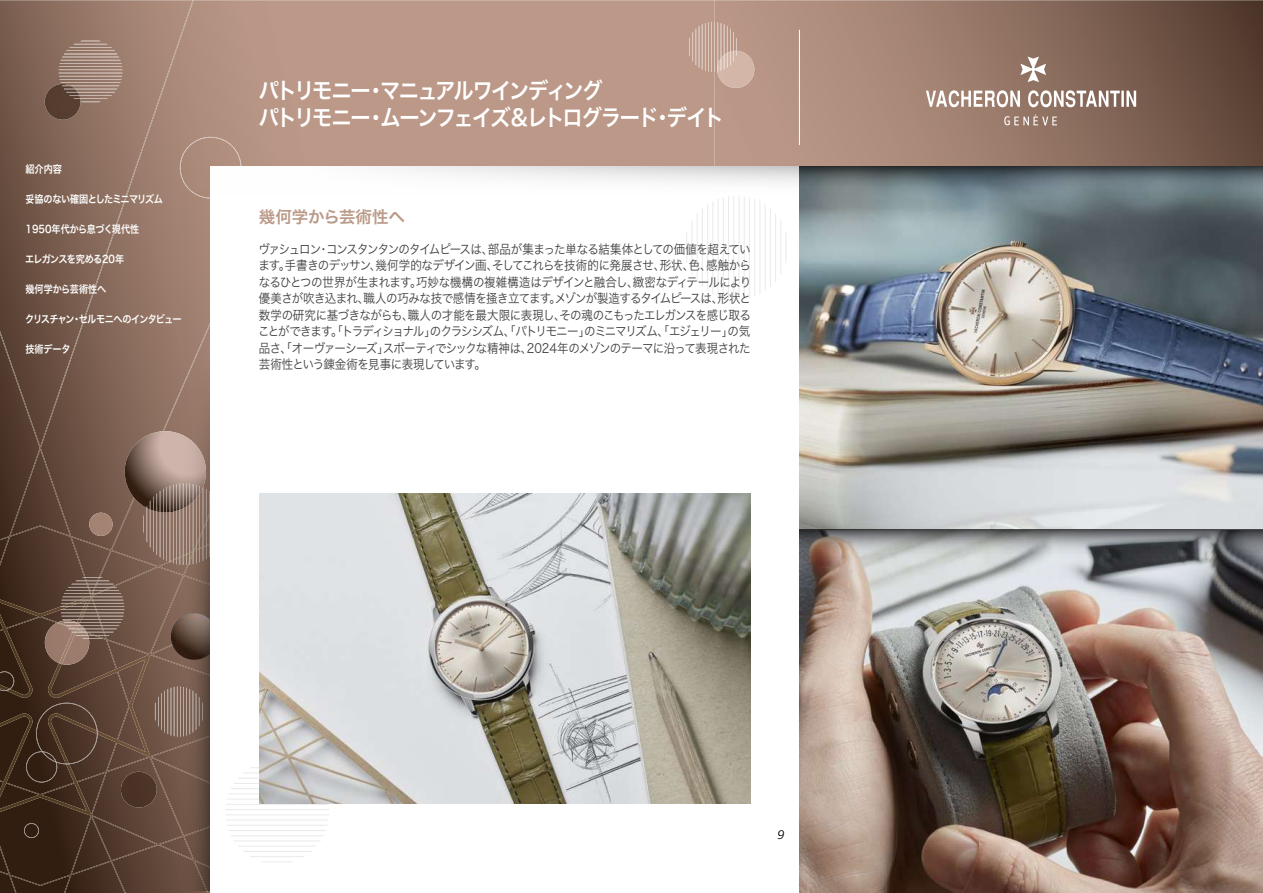
<style>
.page{position:relative;width:1263px;height:893px;background:#fff}
.page>*{position:absolute;margin:0;border:0;box-sizing:border-box;transform-origin:0 0}
.t1{font:22.5px/27px "Hira Kaku Pro W6";letter-spacing:-.095em;color:#fff;scale:.9 1}
.t2{font:16.5px "Hira Kaku Pro W6";letter-spacing:-.005em;color:#ba9987}
.t3{font:12.75px/16.5px "Hira Kaku Pro W3";letter-spacing:-.055em;color:#40403f;text-align:justify;scale:.9 1}
.t4{font:italic 12.75px "Prelo";color:#000}
.t5{font:10.5px "Hira Kaku Pro W6";letter-spacing:-.075em;color:#fff;scale:.87 1}
.t6{font:10.5px "Hira Kaku Pro W6";color:#fff;scale:.87 1}
.t7{font:10.5px "Hira Kaku Pro W6";letter-spacing:-.065em;color:#fff;scale:.87 1}
.t8{font:10.5px "Hira Kaku Pro W6";letter-spacing:-.04em;color:#fff;scale:.87 1}
.t9{font:10.5px "Hira Kaku Pro W6";letter-spacing:-.005em;color:#fff;scale:.87 1}
</style>
<div class="page">
<div style="left:236px;top:0;width:478px;height:166px;background:#bb9887"></div>
<svg style="left:714px;top:0;width:549px;height:166px"></svg>
<img style="left:0;top:0;width:236px;height:893px">
<svg style="left:24px;top:823px;width:15px;height:15px"></svg>
<svg style="left:26px;top:703px;width:72px;height:79px"></svg>
<svg style="left:180px;top:137px;width:61px;height:53px"></svg>
<div style="left:121px;top:772px;width:36px;height:36px;background:#4a3325;border-radius:18px"></div>
<div style="left:89px;top:513px;width:24px;height:23px;background:#a48373;border-radius:12px"></div>
<svg style="left:155px;top:686px;width:8px;height:51px"></svg>
<svg style="left:0;top:671px;width:14px;height:20px"></svg>
<svg style="left:45px;top:577px;width:79px;height:88px"></svg>
<svg style="left:66px;top:41px;width:49px;height:10px"></svg>
<hr style="left:64px;top:53px;width:53px;height:1px;background:#bfaca3">
<svg style="left:45px;top:57px;width:77px;height:63px"></svg>
<svg style="left:689px;top:22px;width:65px;height:66px"></svg>
<svg style="left:125px;top:431px;width:38px;height:134px"></svg>
<svg style="left:926px;top:57px;width:210px;height:68px"></svg>
<svg style="left:163px;top:190px;width:47px;height:701px"></svg>
<div style="left:210px;top:166px;width:1052px;height:727px;background:#fff"></div>
<svg style="left:385px;top:166px;width:414px;height:17px"></svg>
<hr style="left:799px;top:30px;width:1px;height:115px;background:#fff">
<img style="left:799px;top:577px;width:464px;height:316px">
<div style="left:799px;top:166px;width:464px;height:363px;background:#000;opacity:.38"></div>
<svg style="left:799px;top:529px;width:464px;height:48px"></svg>
<svg style="left:686px;top:196px;width:101px;height:103px"></svg>
<svg style="left:799px;top:166px;width:464px;height:48px"></svg>
<svg style="left:225px;top:767px;width:104px;height:95px"></svg>
<img style="left:259px;top:494px;width:491px;height:309px">
<p class="t8" style="left:26px;top:160px;width:43px">紹介内容</p>
<p class="t5" style="left:26px;top:190px;width:160px">妥協のない確固としたミニマリズム</p>
<p class="t6" style="left:26px;top:220px;width:132px">1950年代から息づく現代性</p>
<p class="t7" style="left:25px;top:250px;width:115px">エレガンスを究める20年</p>
<p class="t9" style="left:26px;top:280px;width:94px">幾何学から芸術性へ</p>
<p class="t5" style="left:25px;top:310px;width:181px">クリスチャン・セルモニへのインタビュー</p>
<p class="t8" style="left:26px;top:340px;width:53px">技術データ</p>
<h1 class="t1" style="left:259px;top:76px;width:518px">パトリモニー・マニュアルワインディング<br>パトリモニー・ムーンフェイズ&amp;レトログラード・デイト</h1>
<p class="t2" style="left:259px;top:202px;width:147px">幾何学から芸術性へ</p>
<p class="t3" style="left:258px;top:240px;width:549px">ヴァシュロン・コンスタンタンのタイムピースは、部品が集まった単なる結集体としての価値を超えています。手書きのデッサン、幾何学的なデザイン画、そしてこれらを技術的に発展させ、形状、色、感触からなるひとつの世界が生まれます。巧妙な機構の複雑構造はデザインと融合し、緻密なディテールにより優美さが吹き込まれ、職人の巧みな技で感情を掻き立てます。メゾンが製造するタイムピースは、形状と数学の研究に基づきながらも、職人の才能を最大限に表現し、その魂のこもったエレガンスを感じ取ることができます。「トラディショナル」のクラシシズム、「パトリモニー」のミニマリズム、「エジェリー」の気品さ、「オーヴァーシーズ」スポーティでシックな精神は、2024年のメゾンのテーマに沿って表現された芸術性という錬金術を見事に表現しています。</p>
<p class="t4" style="left:777px;top:826px;width:9px">9</p>
</div>
